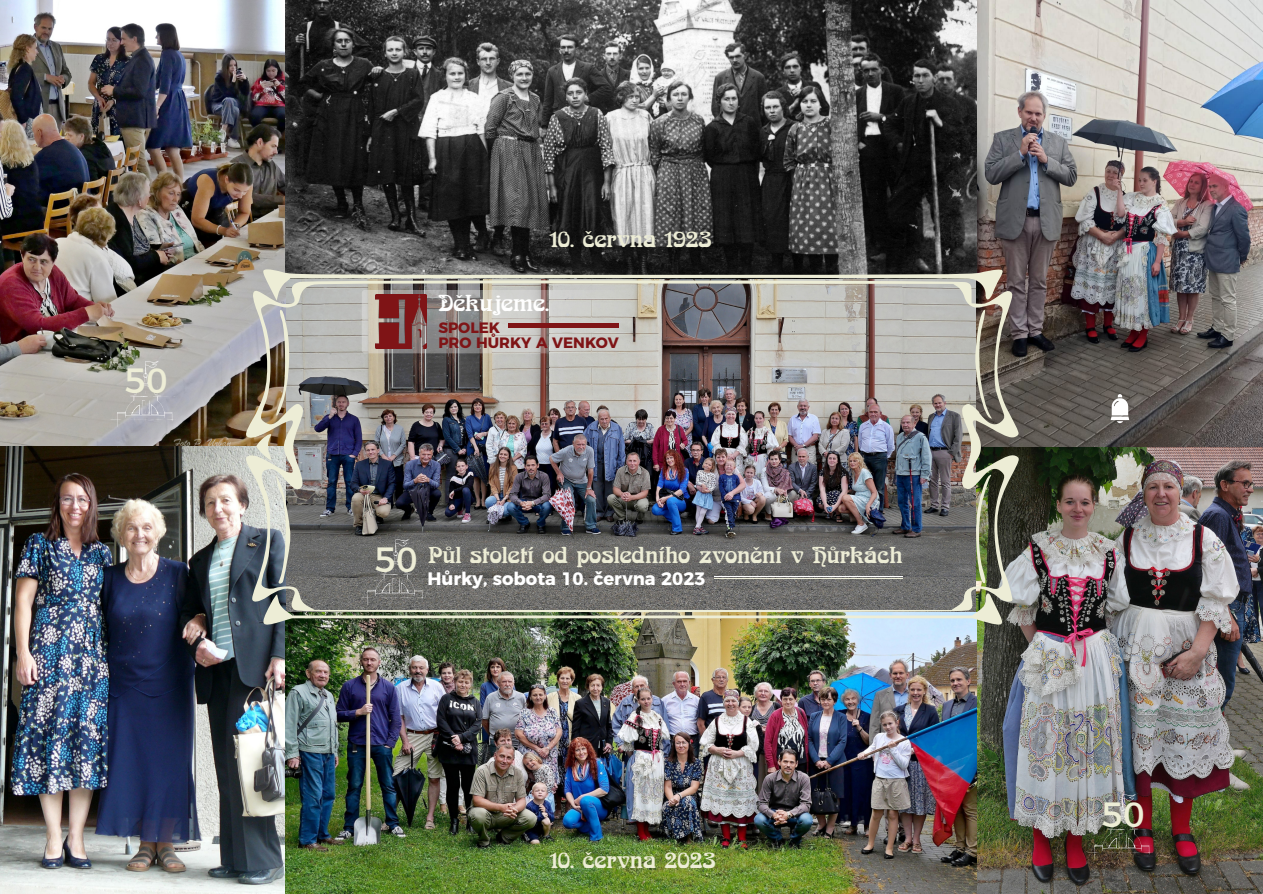
<style>
.page{position:relative;width:1263px;height:894px;background:#fff}
.page>*{position:absolute;margin:0;border:0;box-sizing:border-box;transform-origin:0 0}
.t1{font:35.1px "Montserrat";color:#ededd6}
.t2{font:22.5px "Boecklins Universe";color:#ededd6}
.t3{font:22.5px "Boecklins Universe";color:#fff}
.t4{font:700 18px "Montserrat";color:#fff}
.t5{font:700 15px/15px "Montserrat";color:#7f1416}
.s1{font-family:"Montserrat";font-size:35.1px}
</style>
<div class="page">
<img style="left:286px;top:0;width:691px;height:269px">
<img style="left:977px;top:0;width:286px;height:893px">
<img style="left:0;top:0;width:286px;height:893px">
<svg style="left:110px;top:360px;width:66px;height:66px;background:#b2b1b0"></svg>
<img style="left:1087px;top:793px;width:65px;height:66px">
<img style="left:286px;top:627px;width:691px;height:266px">
<img style="left:244px;top:269px;width:776px;height:358px">
<img style="left:376px;top:294px;width:50px;height:54px">
<hr style="left:509px;top:323px;width:110px;height:4px;background:#7f1416">
<svg style="left:1111px;top:394px;width:18px;height:29px"></svg>
<h1 class="t1" style="left:124px;top:359px;width:45px">50</h1>
<p class="t2" style="left:549px;top:230px;width:164px">10. června 1923</p>
<p class="t3" style="left:438px;top:294px;width:113px">Děkujeme.</p>
<p class="t5" style="left:438px;top:320px;width:182px">SPOLEK<br>PRO HŮRKY A VENKOV</p>
<p class="t2" style="left:375px;top:546px;width:529px"><span class="s1">50</span> Půl století od posledního zvonění v Hůrkách</p>
<p class="t4" style="left:427px;top:567px;width:280px">Hůrky, sobota 10. června 2023</p>
<p class="t2" style="left:549px;top:851px;width:168px">10. června 2023</p>
<h1 class="t1" style="left:1101px;top:792px;width:45px">50</h1>
</div>
